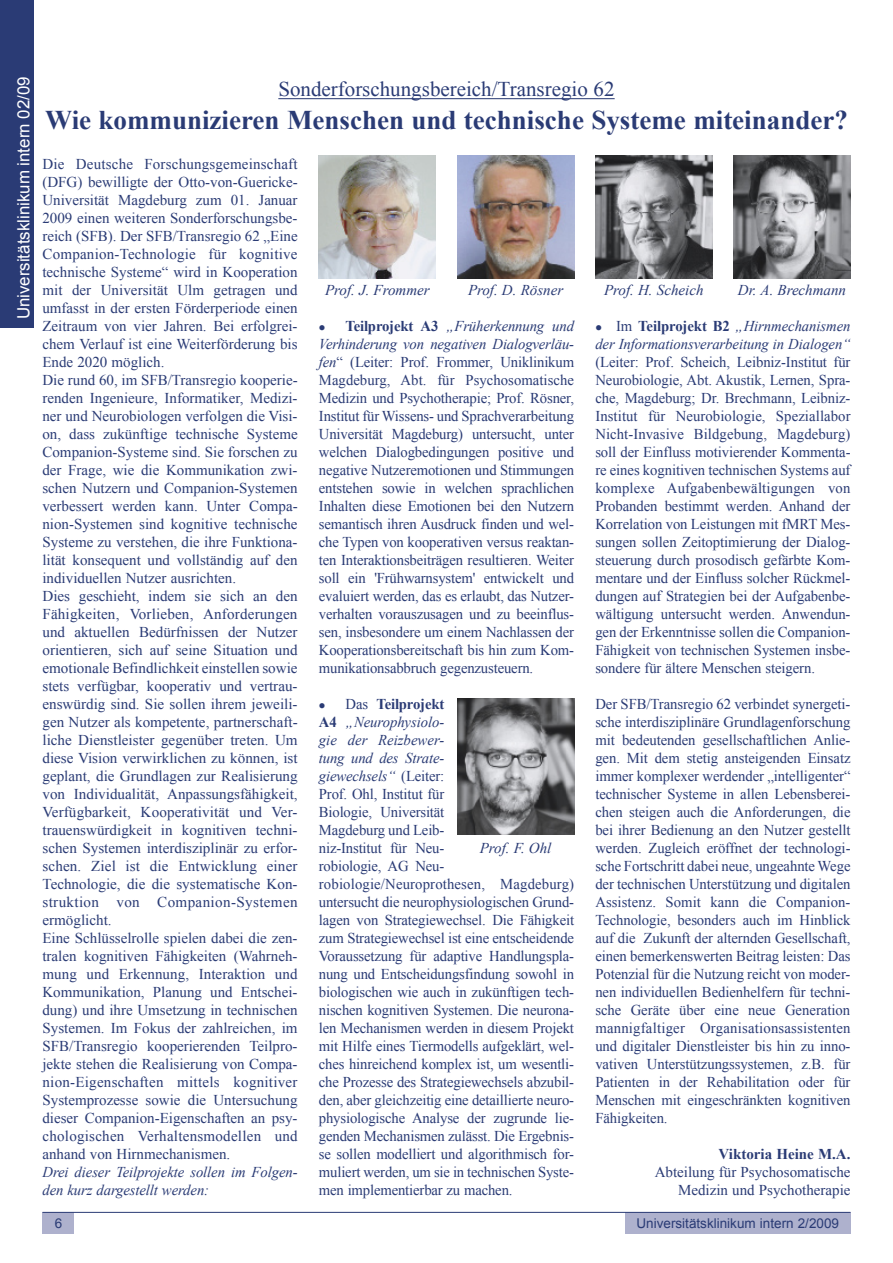
<style>
.page{position:relative;width:893px;height:1263px;background:#fff}
.page>*{position:absolute;margin:0;border:0;box-sizing:border-box;transform-origin:0 0}
.t1{font:700 27px "Times New Roman";color:#2a3b75}
.t2{font:21px "Times New Roman";color:#2a3b75}
.t3{font:16.8px "Arial";color:#fff}
.t4{font:15px/18px "Times New Roman";color:#2a3b75;text-align:justify}
.t5{font:italic 15px/18px "Times New Roman";letter-spacing:-.005em;color:#2a3b75}
.t6{font:700 15px "Times New Roman";color:#2a3b75}
.t7{font:13.5px "Arial";color:#2a3b75}
.s1{font-weight:700}
.s2{font-style:italic}
.s3{font-style:normal}
.s4{font-weight:700;font-style:normal}
</style>
<div class="page">
<div style="left:625px;top:1212px;width:225px;height:21px;background:#aeb1cd"></div>
<div style="left:42px;top:1212px;width:32px;height:21px;background:#aeb1cd"></div>
<div style="left:0;top:0;width:34px;height:327px;background:#2a3b75"></div>
<hr style="left:42px;top:1212px;width:808px;height:1px;background:#2a3b75">
<hr style="left:278px;top:98px;width:337px;height:1px;background:#2a3b75">
<img style="left:319px;top:155px;width:117px;height:123px">
<img style="left:457px;top:699px;width:117px;height:136px">
<img style="left:457px;top:155px;width:117px;height:123px">
<img style="left:595px;top:155px;width:117px;height:123px">
<img style="left:733px;top:155px;width:117px;height:123px">
<p class="t3" style="left:14px;top:319px;width:244px;rotate:-90deg">Universitätsklinikum intern 02/09</p>
<h2 class="t2" style="left:278px;top:77px;width:338px">Sonderforschungsbereich/Transregio 62</h2>
<h1 class="t1" style="left:45px;top:105px;width:804px">Wie kommunizieren Menschen und technische Systeme miteinander?</h1>
<p class="t4" style="left:42px;top:154px;width:257px;text-align:left">Die Deutsche Forschungsgemeinschaft (DFG) bewilligte der Otto-von-Guericke-Universität Magdeburg zum 01. Januar 2009 einen weiteren Sonderforschungsbe&shy;reich (SFB). Der SFB/Transregio 62 „Eine Companion-Technologie für kognitive technische Systeme“ wird in Kooperation mit der Universität Ulm getragen und umfasst in der ersten Förderperiode einen Zeitraum von vier Jahren. Bei erfolgrei&shy;chem Verlauf ist eine Weiterförderung bis Ende 2020 möglich.<br>Die rund 60, im SFB/Transregio kooperie&shy;renden Ingenieure, Informatiker, Medizi&shy;ner und Neurobiologen verfolgen die Visi&shy;on, dass zukünftige technische Systeme Companion-Systeme sind. Sie forschen zu der Frage, wie die Kommunikation zwi&shy;schen Nutzern und Companion-Systemen verbessert werden kann. Unter Compa&shy;nion-Systemen sind kognitive technische Systeme zu verstehen, die ihre Funktiona&shy;lität konsequent und vollständig auf den individuellen Nutzer ausrichten.<br>Dies geschieht, indem sie sich an den Fähigkeiten, Vorlieben, Anforderungen und aktuellen Bedürfnissen der Nutzer orientieren, sich auf seine Situation und emotionale Befindlichkeit einstellen sowie stets verfügbar, kooperativ und vertrau&shy;enswürdig sind. Sie sollen ihrem jeweili&shy;gen Nutzer als kompetente, partnerschaft&shy;liche Dienstleister gegenüber treten. Um diese Vision verwirklichen zu können, ist geplant, die Grundlagen zur Realisierung von Individualität, Anpassungsfähigkeit, Verfügbarkeit, Kooperativität und Ver&shy;trauenswürdigkeit in kognitiven techni&shy;schen Systemen interdisziplinär zu erfor&shy;schen. Ziel ist die Entwicklung einer Technologie, die die systematische Kon&shy;struktion von Companion-Systemen ermöglicht.<br>Eine Schlüsselrolle spielen dabei die zen&shy;tralen kognitiven Fähigkeiten (Wahrneh&shy;mung und Erkennung, Interaktion und Kommunikation, Planung und Entschei&shy;dung) und ihre Umsetzung in technischen Systemen. Im Fokus der zahlreichen, im SFB/Transregio kooperierenden Teilpro&shy;jekte stehen die Realisierung von Compa&shy;nion-Eigenschaften mittels kognitiver Systemprozesse sowie die Untersuchung dieser Companion-Eigenschaften an psy&shy;chologischen Verhaltensmodellen und anhand von Hirnmechanismen.</p>
<p class="t5" style="left:42px;top:1162px;width:257px">Drei dieser Teilprojekte sollen im Folgen&shy;den kurz dargestellt werden:</p>
<p class="t5" style="left:325px;top:280px;width:106px">Prof. J. Frommer</p>
<p class="t5" style="left:468px;top:280px;width:97px">Prof. D. Rösner</p>
<p class="t4" style="left:319px;top:316px;width:257px">● <span class="s1">Teilprojekt A3</span> <span class="s2">„Früherkennung und Verhinderung von negativen Dialogverläu&shy;fen</span>“ (Leiter: Prof. Frommer, Uniklinikum Magdeburg, Abt. für Psychosomatische Medizin und Psychotherapie; Prof. Rösner, Institut für Wissens- und Sprachverarbeitung Universität Magdeburg) untersucht, unter welchen Dialogbedingungen positive und negative Nutzeremotionen und Stimmungen entstehen sowie in welchen sprachlichen Inhalten diese Emotionen bei den Nutzern semantisch ihren Ausdruck finden und wel&shy;che Typen von kooperativen versus reaktan&shy;ten Interaktionsbeiträgen resultieren. Weiter soll ein 'Frühwarnsystem' entwickelt und evaluiert werden, das es erlaubt, das Nutzer&shy;verhalten vorauszusagen und zu beeinflus&shy;sen, insbesondere um einem Nachlassen der Kooperationsbereitschaft bis hin zum Kom&shy;munikationsabbruch gegenzusteuern.</p>
<p class="t4" style="left:319px;top:694px;width:257px;text-align:left">● Das <span class="s1">Teilprojekt<br>A4</span> <span class="s2">„Neurophysiolo-<br>gie der Reizbewer-<br>tung und des Strate-<br>giewechsels“</span> (Leiter:<br>Prof. Ohl, Institut für<br>Biologie, Universität<br>Magdeburg und Leib-<br>niz-Institut für Neu-<br>robiologie, AG Neu&shy;robiologie/Neuroprothesen, Magdeburg) untersucht die neurophysiologischen Grund&shy;lagen von Strategiewechsel. Die Fähigkeit zum Strategiewechsel ist eine entscheidende Voraussetzung für adaptive Handlungspla&shy;nung und Entscheidungsfindung sowohl in biologischen wie auch in zukünftigen tech&shy;nischen kognitiven Systemen. Die neurona&shy;len Mechanismen werden in diesem Projekt mit Hilfe eines Tiermodells aufgeklärt, wel&shy;ches hinreichend komplex ist, um wesentli&shy;che Prozesse des Strategiewechsels abzubil&shy;den, aber gleichzeitig eine detaillierte neuro&shy;physiologische Analyse der zugrunde lie&shy;genden Mechanismen zulässt. Die Ergebnis&shy;se sollen modelliert und algorithmisch for&shy;muliert werden, um sie in technischen Syste&shy;men implementierbar zu machen.</p>
<p class="t5" style="left:480px;top:838px;width:73px">Prof. F. Ohl</p>
<p class="t5" style="left:604px;top:280px;width:101px">Prof. H. Scheich</p>
<p class="t5" style="left:738px;top:280px;width:110px">Dr. A. Brechmann</p>
<p class="t5" style="left:595px;top:316px;width:257px">● <span class="s3">Im</span> <span class="s4">Teilprojekt B2</span> „Hirnmechanismen der Informationsverarbeitung in Dialogen“</p>
<p class="t4" style="left:595px;top:352px;width:257px">(Leiter: Prof. Scheich, Leibniz-Institut für Neurobiologie, Abt. Akustik, Lernen, Spra&shy;che, Magdeburg; Dr. Brechmann, Leibniz-Institut für Neurobiologie, Speziallabor Nicht-Invasive Bildgebung, Magdeburg) soll der Einfluss motivierender Kommenta&shy;re eines kognitiven technischen Systems auf komplexe Aufgabenbewältigungen von Probanden bestimmt werden. Anhand der Korrelation von Leistungen mit fMRT Mes&shy;sungen sollen Zeitoptimierung der Dialog&shy;steuerung durch prosodisch gefärbte Kom&shy;mentare und der Einfluss solcher Rückmel&shy;dungen auf Strategien bei der Aufgabenbe&shy;wältigung untersucht werden. Anwendun&shy;gen der Erkenntnisse sollen die Companion-Fähigkeit von technischen Systemen insbe&shy;sondere für ältere Menschen steigern.</p>
<p class="t4" style="left:595px;top:694px;width:257px">Der SFB/Transregio 62 verbindet synergeti&shy;sche interdisziplinäre Grundlagenforschung mit bedeutenden gesellschaftlichen Anlie&shy;gen. Mit dem stetig ansteigenden Einsatz immer komplexer werdender „intelligenter“ technischer Systeme in allen Lebensberei&shy;chen steigen auch die Anforderungen, die bei ihrer Bedienung an den Nutzer gestellt werden. Zugleich eröffnet der technologi&shy;sche Fortschritt dabei neue, ungeahnte Wege der technischen Unterstützung und digitalen Assistenz. Somit kann die Companion-Technologie, besonders auch im Hinblick auf die Zukunft der alternden Gesellschaft, einen bemerkenswerten Beitrag leisten: Das Potenzial für die Nutzung reicht von moder&shy;nen individuellen Bedienhelfern für techni&shy;sche Geräte über eine neue Generation mannigfaltiger Organisationsassistenten und digitaler Dienstleister bis hin zu inno&shy;vativen Unterstützungssystemen, z.B. für Patienten in der Rehabilitation oder für Menschen mit eingeschränkten kognitiven Fähigkeiten.</p>
<p class="t6" style="left:719px;top:1145px;width:133px">Viktoria Heine M.A.</p>
<p class="t4" style="left:655px;top:1162px;width:197px;text-align:right">Abteilung für Psychosomatische<br>Medizin und Psychotherapie</p>
<p class="t7" style="left:55px;top:1215px;width:9px">6</p>
<p class="t7" style="left:636px;top:1215px;width:204px">Universitätsklinikum intern 2/2009</p>
</div>
